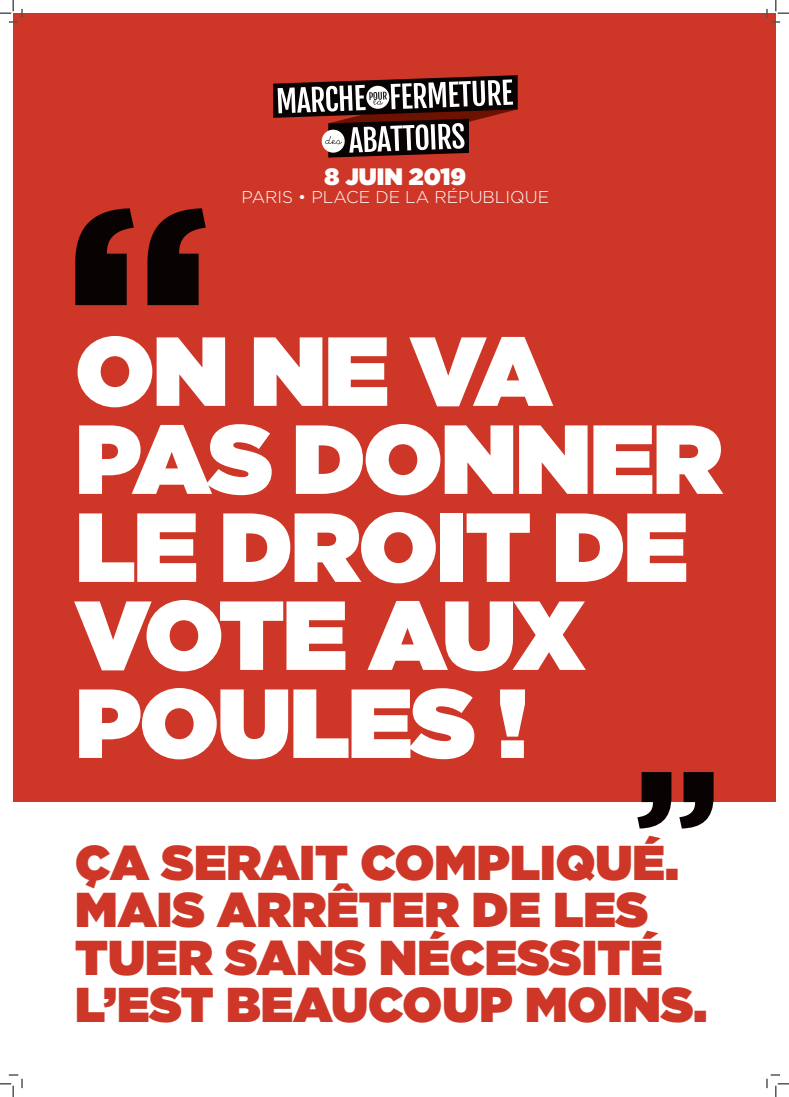
<style>
.page{position:relative;width:789px;height:1097px;background:#fff}
.page>*{position:absolute;margin:0;border:0;box-sizing:border-box;transform-origin:0 0}
.t1{font:900 97.75px/87.9px "Gotham";letter-spacing:-.02em;color:#fff}
.t2{font:900 48.88px/47.2px "Gotham";color:#ce3727}
.t3{font:900 23.69px "Gotham";color:#fff}
.t4{font:300 17.06px "Gotham";color:#fff}
</style>
<div class="page">
<div style="left:13px;top:13px;width:762px;height:789px;background:#ce3727"></div>
<svg style="left:679px;top:772px;width:34px;height:56px"></svg>
<svg style="left:637px;top:772px;width:34px;height:56px"></svg>
<svg style="left:75px;top:208px;width:59px;height:97px"></svg>
<svg style="left:147px;top:208px;width:59px;height:97px"></svg>
<svg style="left:273px;top:75px;width:244px;height:82px"></svg>
<svg style="left:0;top:0;width:23px;height:23px"></svg>
<svg style="left:0;top:1074px;width:23px;height:22px"></svg>
<svg style="left:766px;top:0;width:22px;height:23px"></svg>
<svg style="left:766px;top:1074px;width:22px;height:22px"></svg>
<p class="t3" style="left:324px;top:159px;width:143px">8 JUIN 2019</p>
<p class="t4" style="left:241px;top:186px;width:309px">PARIS • PLACE DE LA RÉPUBLIQUE</p>
<h1 class="t1" style="left:75px;top:325px;width:648px">ON NE VA<br>PAS DONNER<br>LE DROIT DE<br>VOTE AUX<br>POULES !</h1>
<p class="t2" style="left:75px;top:838px;width:633px">ÇA SERAIT COMPLIQUÉ.<br>MAIS ARRÊTER DE LES<br>TUER SANS NÉCESSITÉ<br>L’EST BEAUCOUP MOINS.</p>
</div>
